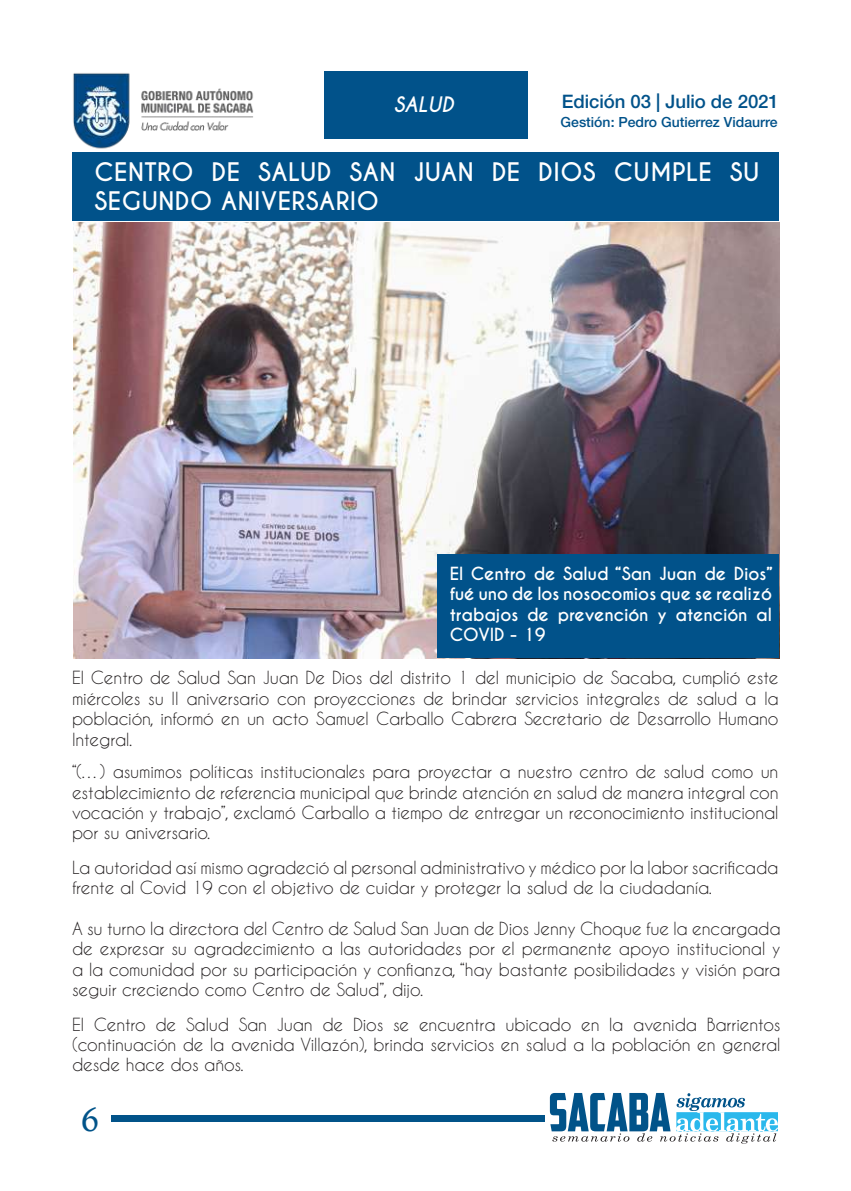
<style>
.page{position:relative;width:851px;height:1191px;background:#fff}
.page>*{position:absolute;margin:0;border:0;box-sizing:border-box;transform-origin:0 0}
.t1{font:34px "Calisto";color:#015389}
.t2{font:700 24px/28.8px "Caviar Dreams";letter-spacing:.02em;color:#fff}
.t3{font:italic 700 20px "Caviar Dreams";color:#fff}
.t4{font:500 18.6px "Helvetica Neue LT Pro";letter-spacing:-.005em;color:#01528a}
.t5{font:17px/20.4px "Caviar Dreams";letter-spacing:-.01em;color:#231f20;text-align:justify}
.t6{font:700 17px/20.4px "Caviar Dreams";letter-spacing:-.01em;color:#fff;text-align:justify}
.t7{font:500 14px "Helvetica Neue LT Pro";color:#01528a}
</style>
<div class="page">
<svg style="left:550px;top:1093px;width:227px;height:50px"></svg>
<div style="left:111px;top:1115px;width:433px;height:7px;background:#015389"></div>
<img style="left:73px;top:73px;width:181px;height:76px">
<div style="left:324px;top:72px;width:203px;height:67px;background:#01528a"></div>
<div style="left:72px;top:152px;width:706px;height:68px;background:#01528a"></div>
<img style="left:73px;top:222px;width:706px;height:436px">
<div style="left:437px;top:554px;width:342px;height:104px;background:#01528a"></div>
<p class="t4" style="left:561px;top:90px;width:219px">Edición 03 | Julio de 2021</p>
<p class="t7" style="left:560px;top:114px;width:218px">Gestión: Pedro Gutierrez Vidaurre</p>
<h2 class="t2" style="left:94px;top:158px;width:666px">CENTRO DE SALUD SAN JUAN DE DIOS CUMPLE SU<br>SEGUNDO ANIVERSARIO</h2>
<p class="t3" style="left:393px;top:92px;width:61px">SALUD</p>
<p class="t6" style="left:449px;top:564px;width:324px">El Centro de Salud “San Juan de Dios” fué uno de los nosocomios que se realizó trabajos de prevención y atención al COVID - 19</p>
<p class="t5" style="left:72px;top:667px;width:708px">El Centro de Salud San Juan De Dios del distrito 1 del municipio de Sacaba, cumplió este miércoles su II aniversario con proyecciones de brindar servicios integrales de salud a la población, informó en un acto Samuel Carballo Cabrera Secretario de Desarrollo Humano Integral.</p>
<p class="t5" style="left:72px;top:761px;width:708px">“(…) asumimos políticas institucionales para proyectar a nuestro centro de salud como un establecimiento de referencia municipal que brinde atención en salud de manera integral con vocación y trabajo”, exclamó Carballo a tiempo de entregar un reconocimiento institucional por su aniversario.</p>
<p class="t5" style="left:72px;top:856px;width:707px">La autoridad así mismo agradeció al personal administrativo y médico por la labor sacrificada frente al Covid 19 con el objetivo de cuidar y proteger la salud de la ciudadanía.</p>
<p class="t5" style="left:72px;top:918px;width:710px">A su turno la directora del Centro de Salud San Juan de Dios Jenny Choque fue la encargada de expresar su agradecimiento a las autoridades por el permanente apoyo institucional y a la comunidad por su participación y confianza, “hay bastante posibilidades y visión para seguir creciendo como Centro de Salud”, dijo.</p>
<p class="t5" style="left:72px;top:1013px;width:710px">El Centro de Salud San Juan de Dios se encuentra ubicado en la avenida Barrientos (continuación de la avenida Villazón), brinda servicios en salud a la población en general desde hace dos años.</p>
<h1 class="t1" style="left:81px;top:1099px;width:19px">6</h1>
</div>
